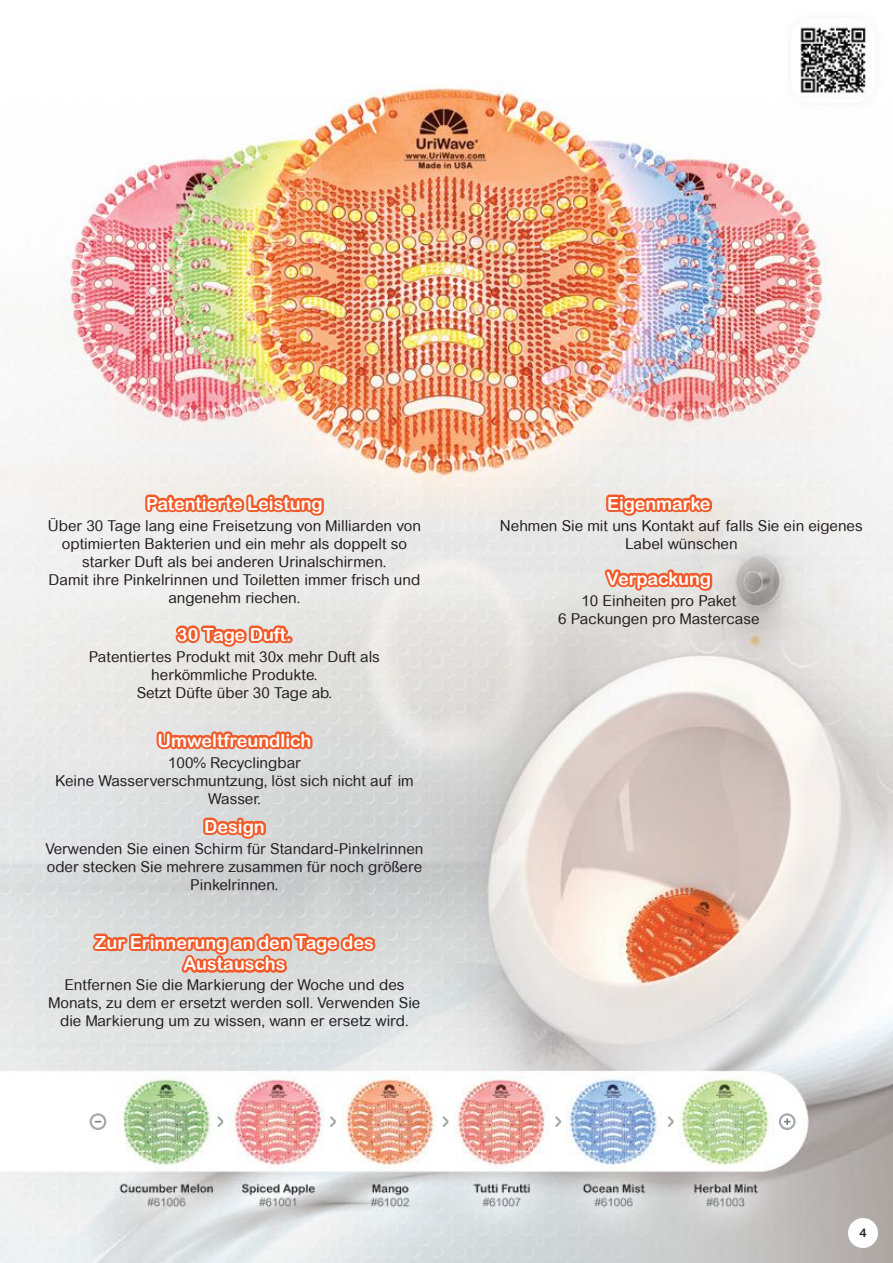
<style>
.page{position:relative;width:893px;height:1263px;background:#fff}
.page>*{position:absolute;margin:0;border:0;box-sizing:border-box;transform-origin:0 0}
.t1{font:18px/21.6px "Arial Rounded MT Bold";color:#fff;text-align:center}
.t2{font:15px/18px "Arial Rounded MT";color:#231f20;text-align:center}
.t3{font:12px "Arial Rounded MT Bold";color:#231f20}
</style>
<div class="page">
<img style="left:0;top:26px;width:893px;height:1237px">
<div style="left:848px;top:1218px;width:30px;height:30px;background:#fff;border-radius:50%"></div>
<svg style="left:141px;top:490px;width:186px;height:29px;background:#efa78e"></svg>
<svg style="left:172px;top:621px;width:124px;height:32px;background:#ebac97"></svg>
<svg style="left:602px;top:490px;width:114px;height:29px;background:#eea78d"></svg>
<svg style="left:601px;top:565px;width:115px;height:31px;background:#e9a892"></svg>
<svg style="left:153px;top:724px;width:164px;height:48px;background:#e4baab"></svg>
<svg style="left:199px;top:813px;width:71px;height:29px;background:#e3a08a"></svg>
<svg style="left:89px;top:929px;width:290px;height:48px;background:#e2aa97"></svg>
<svg style="left:90px;top:1113px;width:16px;height:17px"></svg>
<svg style="left:779px;top:1113px;width:17px;height:17px"></svg>
<svg style="left:215px;top:1114px;width:11px;height:15px"></svg>
<svg style="left:328px;top:1114px;width:10px;height:15px"></svg>
<svg style="left:441px;top:1114px;width:10px;height:15px"></svg>
<svg style="left:553px;top:1114px;width:10px;height:15px"></svg>
<svg style="left:666px;top:1114px;width:10px;height:15px"></svg>
<p class="t1" style="left:146px;top:492px;width:178px">Patentierte Leistung</p>
<p class="t2" style="left:48px;top:518px;width:374px">Über 30 Tage lang eine Freisetzung von Milliarden von optimierten Bakterien und ein mehr als doppelt so starker Duft als bei anderen Urinalschirmen.<br>Damit ihre Pinkelrinnen und Toiletten immer frisch und angenehm riechen.</p>
<p class="t1" style="left:177px;top:623px;width:116px">30 Tage Duft.</p>
<p class="t2" style="left:89px;top:649px;width:293px">Patentiertes Produkt mit 30x mehr Duft als herkömmliche Produkte.<br>Setzt Düfte über 30 Tage ab.</p>
<p class="t1" style="left:157px;top:729px;width:155px">Umweltfreundlich</p>
<p class="t2" style="left:55px;top:755px;width:360px">100% Recyclingbar<br>Keine Wasserverschmuntzung, löst sich nicht auf im<br>Wasser.</p>
<p class="t1" style="left:204px;top:815px;width:62px">Design</p>
<p class="t2" style="left:45px;top:841px;width:379px">Verwenden Sie einen Schirm für Standard-Pinkelrinnen oder stecken Sie mehrere zusammen für noch größere<br>Pinkelrinnen.</p>
<p class="t1" style="left:95px;top:931px;width:280px">Zur Erinnerung an den Tage des<br>Austauschs</p>
<p class="t2" style="left:49px;top:977px;width:373px">Entfernen Sie die Markierung der Woche und des<br>Monats, zu dem er ersetzt werden soll. Verwenden Sie die Markierung um zu wissen, wann er ersetz wird.</p>
<p class="t1" style="left:607px;top:492px;width:105px">Eigenmarke</p>
<p class="t2" style="left:500px;top:518px;width:364px">Nehmen Sie mit uns Kontakt auf falls Sie ein eigenes<br>Label wünschen</p>
<p class="t1" style="left:606px;top:567px;width:106px">Verpackung</p>
<p class="t2" style="left:558px;top:593px;width:203px">10 Einheiten pro Paket<br>6 Packungen pro Mastercase</p>
<p class="t3" style="left:859px;top:1225px;width:9px">4</p>
</div>
